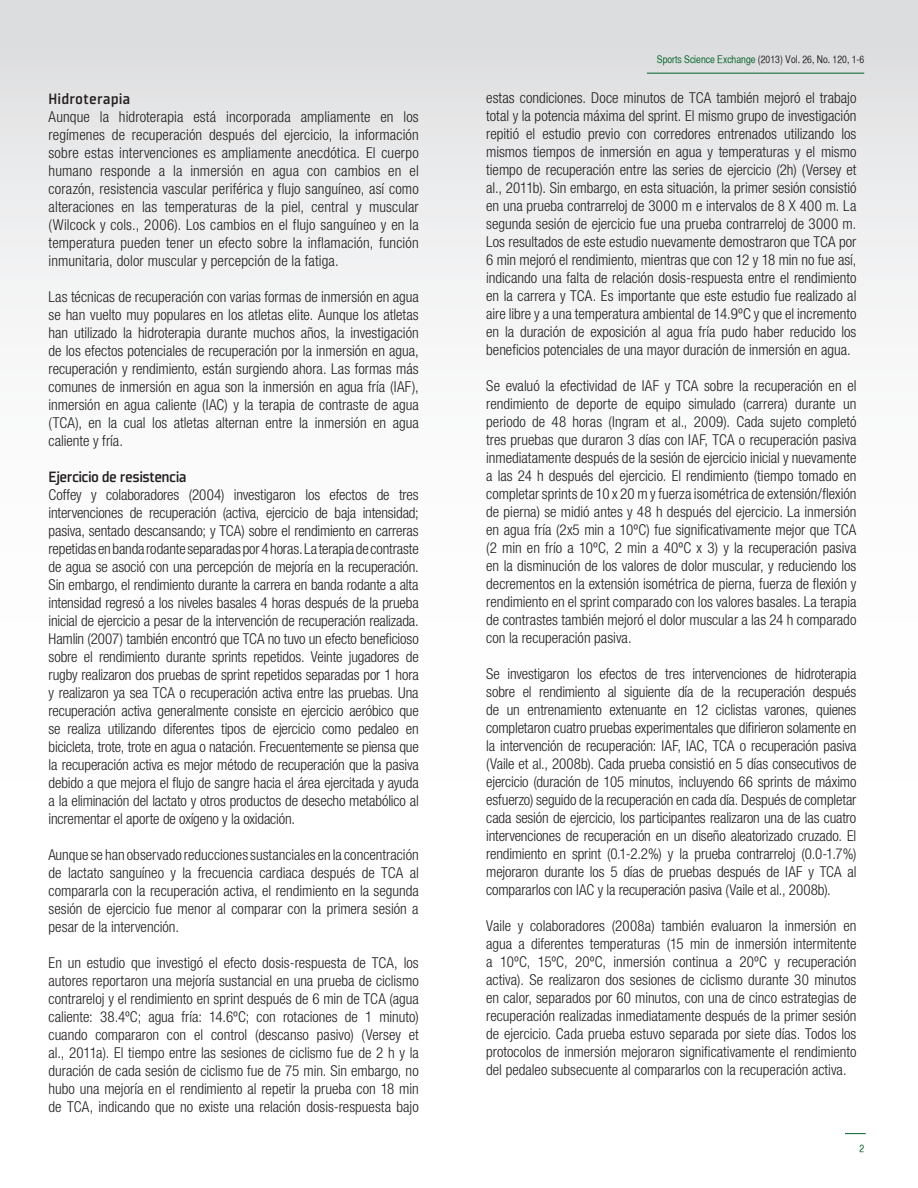
<style>
.page{position:relative;width:918px;height:1188px;background:#fff}
.page>*{position:absolute;margin:0;border:0;box-sizing:border-box;transform-origin:0 0}
.Headings{font:500 16.5px "Plexes Pro";letter-spacing:-.03em;color:#231f20}
.Headings-2{font:500 16.5px "Plexes Pro";letter-spacing:.005em;color:#231f20}
.t1{font:300 condensed 15px/18px "Helvetica Neue LT Std";color:#231f20;text-align:justify}
.t2{font:10.5px "Helvetica CY Plain";color:#231f20}
.t3{font:10.5px "Helvetica CY Plain";color:#016226}
.s1{color:#016226}
</style>
<div class="page">
<div style="left:0;top:0;width:918px;height:1188px;background:linear-gradient(to bottom,#e8e9ea,#fff)"></div>
<hr style="left:647px;top:73px;width:217px;height:1px;background:#016226">
<svg style="left:845px;top:1133px;width:21px;height:1px"></svg>
<p class="Headings-2" style="left:49px;top:89px;width:83px">Hidroterapia</p>
<p class="t1" style="left:49px;top:108px;width:372px">Aunque la hidroterapia está incorporada ampliamente en los regímenes de recuperación después del ejercicio, la información sobre estas intervenciones es ampliamente anecdótica. El cuerpo humano responde a la inmersión en agua con cambios en el corazón, resistencia vascular periférica y flujo sanguíneo, así como alteraciones en las temperaturas de la piel, central y muscular (Wilcock y cols., 2006). Los cambios en el flujo sanguíneo y en la temperatura pueden tener un efecto sobre la inflamación, función inmunitaria, dolor muscular y percepción de la fatiga.</p>
<p class="t1" style="left:49px;top:288px;width:372px">Las técnicas de recuperación con varias formas de inmersión en agua se han vuelto muy populares en los atletas elite. Aunque los atletas han utilizado la hidroterapia durante muchos años, la investigación de los efectos potenciales de recuperación por la inmersión en agua, recuperación y rendimiento, están surgiendo ahora. Las formas más comunes de inmersión en agua son la inmersión en agua fría (IAF), inmersión en agua caliente (IAC) y la terapia de contraste de agua (TCA), en la cual los atletas alternan entre la inmersión en agua caliente y fría.</p>
<p class="Headings" style="left:49px;top:467px;width:140px">Ejercicio de resistencia</p>
<p class="t1" style="left:49px;top:486px;width:372px">Coffey y colaboradores (2004) investigaron los efectos de tres intervenciones de recuperación (activa, ejercicio de baja intensidad; pasiva, sentado descansando; y TCA) sobre el rendimiento en carreras repetidas en banda rodante separadas por 4 horas. La terapia de contraste de agua se asoció con una percepción de mejoría en la recuperación.<br>Sin embargo, el rendimiento durante la carrera en banda rodante a alta intensidad regresó a los niveles basales 4 horas después de la prueba inicial de ejercicio a pesar de la intervención de recuperación realizada.<br>Hamlin (2007) también encontró que TCA no tuvo un efecto beneficioso sobre el rendimiento durante sprints repetidos. Veinte jugadores de rugby realizaron dos pruebas de sprint repetidos separadas por 1 hora y realizaron ya sea TCA o recuperación activa entre las pruebas. Una recuperación activa generalmente consiste en ejercicio aeróbico que se realiza utilizando diferentes tipos de ejercicio como pedaleo en bicicleta, trote, trote en agua o natación. Frecuentemente se piensa que la recuperación activa es mejor método de recuperación que la pasiva debido a que mejora el flujo de sangre hacia el área ejercitada y ayuda a la eliminación del lactato y otros productos de desecho metabólico al incrementar el aporte de oxígeno y la oxidación.</p>
<p class="t1" style="left:49px;top:846px;width:372px">Aunque se han observado reducciones sustanciales en la concentración de lactato sanguíneo y la frecuencia cardiaca después de TCA al compararla con la recuperación activa, el rendimiento en la segunda sesión de ejercicio fue menor al comparar con la primera sesión a pesar de la intervención.</p>
<p class="t1" style="left:49px;top:954px;width:372px">En un estudio que investigó el efecto dosis-respuesta de TCA, los autores reportaron una mejoría sustancial en una prueba de ciclismo contrareloj y el rendimiento en sprint después de 6 min de TCA (agua caliente: 38.4ºC; agua fría: 14.6ºC; con rotaciones de 1 minuto) cuando compararon con el control (descanso pasivo) (Versey et al., 2011a). El tiempo entre las sesiones de ciclismo fue de 2 h y la duración de cada sesión de ciclismo fue de 75 min. Sin embargo, no hubo una mejoría en el rendimiento al repetir la prueba con 18 min de TCA, indicando que no existe una relación dosis-respuesta bajo</p>
<p class="t2" style="left:657px;top:53px;width:209px"><span class="s1">Sports Science Exchange</span> (2013) Vol. 26, No. 120, 1-6</p>
<p class="t1" style="left:486px;top:88px;width:372px">estas condiciones. Doce minutos de TCA también mejoró el trabajo total y la potencia máxima del sprint. El mismo grupo de investigación repitió el estudio previo con corredores entrenados utilizando los mismos tiempos de inmersión en agua y temperaturas y el mismo tiempo de recuperación entre las series de ejercicio (2h) (Versey et al., 2011b). Sin embargo, en esta situación, la primer sesión consistió en una prueba contrarreloj de 3000 m e intervalos de 8 X 400 m. La segunda sesión de ejercicio fue una prueba contrarreloj de 3000 m.<br>Los resultados de este estudio nuevamente demostraron que TCA por 6 min mejoró el rendimiento, mientras que con 12 y 18 min no fue así, indicando una falta de relación dosis-respuesta entre el rendimiento en la carrera y TCA. Es importante que este estudio fue realizado al aire libre y a una temperatura ambiental de 14.9ºC y que el incremento en la duración de exposición al agua fría pudo haber reducido los beneficios potenciales de una mayor duración de inmersión en agua.</p>
<p class="t1" style="left:486px;top:376px;width:372px">Se evaluó la efectividad de IAF y TCA sobre la recuperación en el rendimiento de deporte de equipo simulado (carrera) durante un periodo de 48 horas (Ingram et al., 2009). Cada sujeto completó tres pruebas que duraron 3 días con IAF, TCA o recuperación pasiva inmediatamente después de la sesión de ejercicio inicial y nuevamente a las 24 h después del ejercicio. El rendimiento (tiempo tomado en completar sprints de 10 x 20 m y fuerza isométrica de extensión/flexión de pierna) se midió antes y 48 h después del ejercicio. La inmersión en agua fría (2x5 min a 10ºC) fue significativamente mejor que TCA (2 min en frío a 10ºC, 2 min a 40ºC x 3) y la recuperación pasiva en la disminución de los valores de dolor muscular, y reduciendo los decrementos en la extensión isométrica de pierna, fuerza de flexión y rendimiento en el sprint comparado con los valores basales. La terapia de contrastes también mejoró el dolor muscular a las 24 h comparado con la recuperación pasiva.</p>
<p class="t1" style="left:486px;top:664px;width:372px">Se investigaron los efectos de tres intervenciones de hidroterapia sobre el rendimiento al siguiente día de la recuperación después de un entrenamiento extenuante en 12 ciclistas varones, quienes completaron cuatro pruebas experimentales que difirieron solamente en la intervención de recuperación: IAF, IAC, TCA o recuperación pasiva (Vaile et al., 2008b). Cada prueba consistió en 5 días consecutivos de ejercicio (duración de 105 minutos, incluyendo 66 sprints de máximo esfuerzo) seguido de la recuperación en cada día. Después de completar cada sesión de ejercicio, los participantes realizaron una de las cuatro intervenciones de recuperación en un diseño aleatorizado cruzado. El rendimiento en sprint (0.1-2.2%) y la prueba contrarreloj (0.0-1.7%) mejoraron durante los 5 días de pruebas después de IAF y TCA al compararlos con IAC y la recuperación pasiva (Vaile et al., 2008b).</p>
<p class="t1" style="left:486px;top:916px;width:372px">Vaile y colaboradores (2008a) también evaluaron la inmersión en agua a diferentes temperaturas (15 min de inmersión intermitente a 10ºC, 15ºC, 20ºC, inmersión continua a 20ºC y recuperación activa). Se realizaron dos sesiones de ciclismo durante 30 minutos en calor, separados por 60 minutos, con una de cinco estrategias de recuperación realizadas inmediatamente después de la primer sesión de ejercicio. Cada prueba estuvo separada por siete días. Todos los protocolos de inmersión mejoraron significativamente el rendimiento del pedaleo subsecuente al compararlos con la recuperación activa.</p>
<p class="t3" style="left:859px;top:1142px;width:6px">2</p>
</div>
